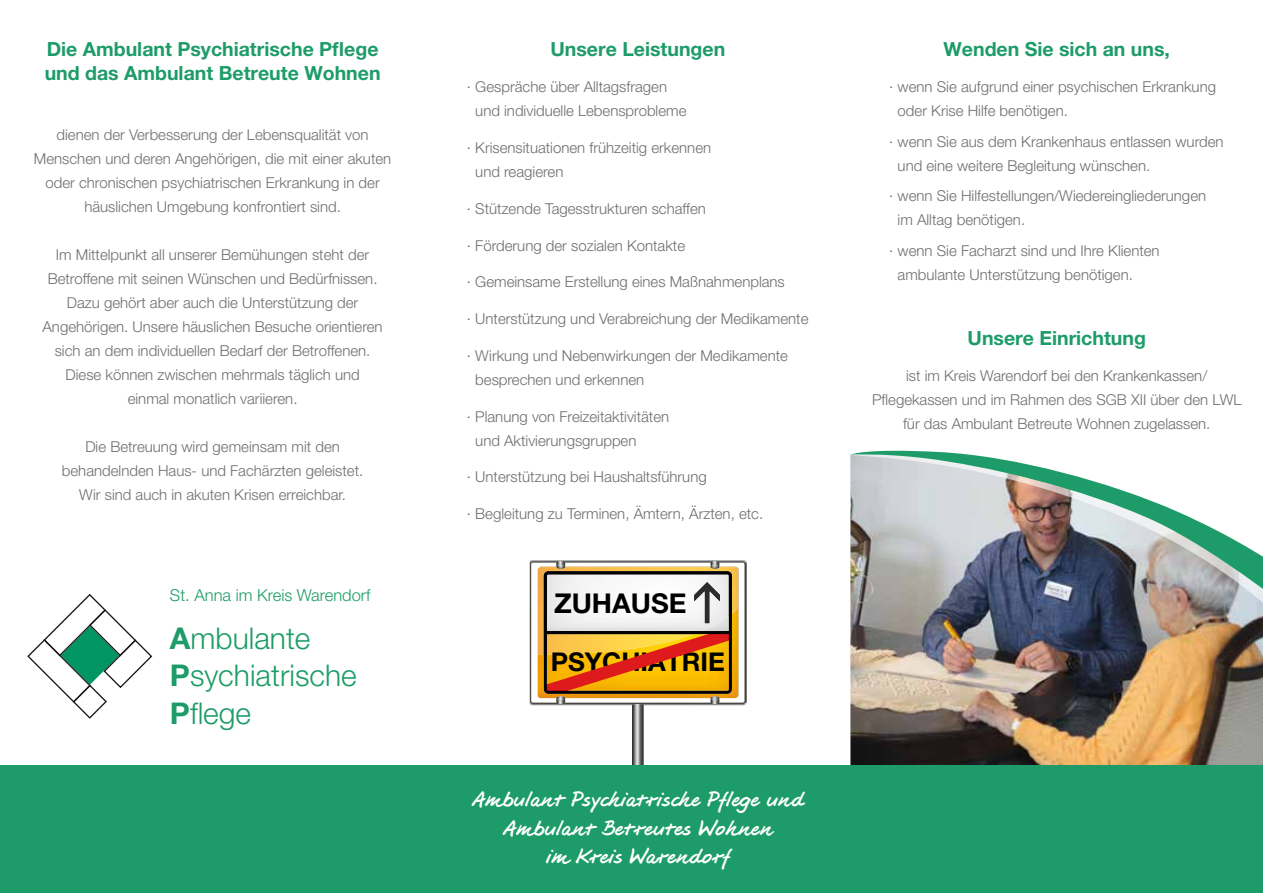
<style>
.page{position:relative;width:1263px;height:893px;background:#fff}
.page>*{position:absolute;margin:0;border:0;box-sizing:border-box;transform-origin:0 0}
.t1{font:300 30px/37.5px "Helvetica Neue LT Pro";color:#1d9c69}
.t2{font:700 27.3px "Helvetica Neue LT Pro";color:#000}
.t3{font:700 25.8px "Helvetica Neue LT Pro";color:#000}
.t4{font:22.5px/28.5px "Jesco 3 Handwriting";color:#fff;text-align:center}
.t5{font:700 19.5px/24px "Helvetica Neue LT Pro";color:#1d9c69}
.t6{font:300 16.5px "Helvetica Neue LT Pro";color:#1d9c69}
.t7{font:300 15px/24px "Helvetica Neue LT Pro";color:#6e6e6e}
.s1{font-weight:700}
</style>
<div class="page">
<img style="left:530px;top:560px;width:217px;height:145px">
<svg style="left:539px;top:561px;width:199px;height:204px"></svg>
<img style="left:850px;top:627px;width:413px;height:138px">
<img style="left:850px;top:621px;width:413px;height:6px">
<img style="left:850px;top:450px;width:413px;height:171px">
<div style="left:0;top:765px;width:1263px;height:128px;background:#1d9c69"></div>
<svg style="left:27px;top:594px;width:126px;height:125px"></svg>
<h3 class="t5" style="left:45px;top:37px;width:337px">Die Ambulant Psychiatrische Pflege und das Ambulant Betreute Wohnen</h3>
<p class="t7" style="left:34px;top:123px;width:359px;text-align:center">dienen der Verbesserung der Lebensqualität von Menschen und deren Angehörigen, die mit einer akuten oder chronischen psychiatrischen Erkrankung in der häuslichen Umgebung konfrontiert sind.</p>
<p class="t7" style="left:43px;top:243px;width:342px;text-align:center">Im Mittelpunkt all unserer Bemühungen steht der Betroffene mit seinen Wünschen und Bedürfnissen.<br>Dazu gehört aber auch die Unterstützung der Angehörigen. Unsere häuslichen Besuche orientieren sich an dem individuellen Bedarf der Betroffenen.<br>Diese können zwischen mehrmals täglich und<br>einmal monatlich variieren.</p>
<p class="t7" style="left:62px;top:435px;width:303px;text-align:center">Die Betreuung wird gemeinsam mit den behandelnden Haus- und Fachärzten geleistet.<br>Wir sind auch in akuten Krisen erreichbar.</p>
<p class="t6" style="left:170px;top:585px;width:202px">St. Anna im Kreis Warendorf</p>
<h1 class="t1" style="left:170px;top:619px;width:188px"><span class="s1">A</span>mbulante<br><span class="s1">P</span>sychiatrische<br><span class="s1">P</span>flege</h1>
<h3 class="t5" style="left:550px;top:37px;width:176px">Unsere Leistungen</h3>
<p class="t7" style="left:475px;top:75px;width:213px;text-indent:-8px">· Gespräche über Alltagsfragen und individuelle Lebensprobleme</p>
<p class="t7" style="left:475px;top:136px;width:237px;text-indent:-8px">· Krisensituationen frühzeitig erkennen und reagieren</p>
<p class="t7" style="left:467px;top:196px;width:240px">· Stützende Tagesstrukturen schaffen</p>
<p class="t7" style="left:467px;top:233px;width:220px">· Förderung der sozialen Kontakte</p>
<p class="t7" style="left:467px;top:270px;width:319px">· Gemeinsame Erstellung eines Maßnahmenplans</p>
<p class="t7" style="left:467px;top:307px;width:343px">· Unterstützung und Verabreichung der Medikamente</p>
<p class="t7" style="left:475px;top:343px;width:314px;text-indent:-8px">· Wirkung und Nebenwirkungen der Medikamente besprechen und erkennen</p>
<p class="t7" style="left:475px;top:404px;width:195px;text-indent:-8px">· Planung von Freizeitaktivitäten und Aktivierungsgruppen</p>
<p class="t7" style="left:467px;top:465px;width:241px">· Unterstützung bei Haushaltsführung</p>
<p class="t7" style="left:467px;top:502px;width:298px">· Begleitung zu Terminen, Ämtern, Ärzten, etc.</p>
<h2 class="t2" style="left:554px;top:586px;width:134px">ZUHAUSE</h2>
<h3 class="t3" style="left:551px;top:645px;width:175px">PSYCHIATRIE</h3>
<h3 class="t4" style="left:472px;top:787px;width:334px">Ambulant Psychiatrische Pflege und<br>Ambulant Betreutes Wohnen<br>im Kreis Warendorf</h3>
<h3 class="t5" style="left:943px;top:37px;width:228px">Wenden Sie sich an uns,</h3>
<p class="t7" style="left:898px;top:75px;width:320px;text-indent:-8px">· wenn Sie aufgrund einer psychischen Erkrankung oder Krise Hilfe benötigen.</p>
<p class="t7" style="left:898px;top:129px;width:327px;text-indent:-8px">· wenn Sie aus dem Krankenhaus entlassen wurden und eine weitere Begleitung wünschen.</p>
<p class="t7" style="left:898px;top:184px;width:310px;text-indent:-8px">· wenn Sie Hilfestellungen/Wiedereingliederungen im Alltag benötigen.</p>
<p class="t7" style="left:898px;top:238px;width:264px;text-indent:-8px">· wenn Sie Facharzt sind und Ihre Klienten ambulante Unterstützung benötigen.</p>
<h3 class="t5" style="left:967px;top:325px;width:180px">Unsere Einrichtung</h3>
<p class="t7" style="left:872px;top:363px;width:371px;text-align:center">ist im Kreis Warendorf bei den Krankenkassen/<br>Pflegekassen und im Rahmen des SGB XII über den LWL für das Ambulant Betreute Wohnen zugelassen.</p>
</div>
